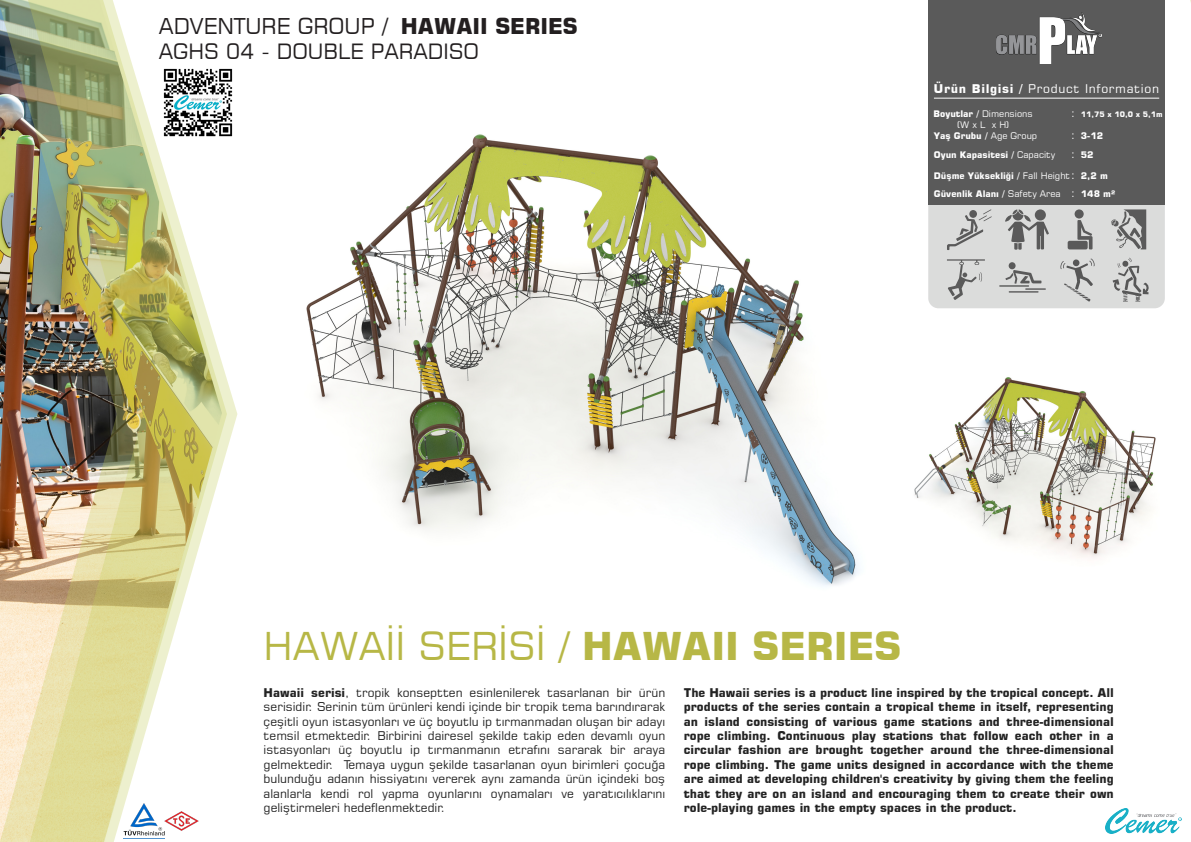
<style>
.page{position:relative;width:1191px;height:842px;background:#fff}
.page>*{position:absolute;margin:0;border:0;box-sizing:border-box;transform-origin:0 0}
.t1{font:38.2px "Square 721 BT";color:#b7b746}
.t2{font:21.7px "Square 721 BT";color:#231f20}
.t3{font:21px "Square 721 BT";color:#231f20}
.t4{font:700 12px/14.4px "Square 721 BT";color:#232323;text-align:justify}
.t5{font:12px/14.4px "Square 721 BT";color:#232323;text-align:justify}
.t6{font:12px "Square 721 BT";letter-spacing:.055em;color:#fff}
.t7{font:11px/21.3px "Square 721 BT";color:#fff}
.t8{font:700 9px/19.7px "Square 721 BT";color:#fff}
.t9{font:9px/10.8px "Square 721 BT";color:#fff;text-align:center}
.t10{font:700 7.5px "Square 721 BT";color:#fff}
.s1{font-weight:700}
.s2{font-weight:400}
</style>
<div class="page">
<img style="left:0;top:0;width:237px;height:842px">
<img style="left:28px;top:0;width:199px;height:842px">
<img style="left:1105px;top:808px;width:76px;height:25px">
<div style="left:928px;top:0;width:236px;height:204px;background:#5a5a5a"></div>
<img style="left:996px;top:13px;width:105px;height:51px">
<hr style="left:934px;top:98px;width:225px;height:1px;background:#fff">
<svg style="left:928px;top:204px;width:236px;height:104px;background:#c8c9c8"></svg>
<img style="left:159px;top:64px;width:78px;height:78px">
<img style="left:123px;top:803px;width:39px;height:36px">
<img style="left:162px;top:801px;width:40px;height:40px">
<img style="left:306px;top:134px;width:553px;height:452px">
<img style="left:914px;top:377px;width:242px;height:181px">
<h2 class="t2" style="left:159px;top:12px;width:420px">ADVENTURE GROUP / <span class="s1">HAWAII SERIES</span></h2>
<h3 class="t3" style="left:159px;top:38px;width:322px">AGHS 04 - DOUBLE PARADISO</h3>
<p class="t6" style="left:934px;top:81px;width:227px"><span class="s1">Ürün Bilgisi /</span> Product Information</p>
<p class="t9" style="left:933px;top:109px;width:101px"><span class="s1">Boyutlar /</span> Dimensions (W x L x H)</p>
<p class="t7" style="left:1071px;top:103px;width:5px">: :</p>
<p class="t7" style="left:1071px;top:144px;width:5px;line-height:20.6px">: :</p>
<p class="t7" style="left:1071px;top:183px;width:5px">:</p>
<p class="t10" style="left:1081px;top:110px;width:83px">11,75 x 10,0 x 5,1m</p>
<p class="t8" style="left:1081px;top:126px;width:24px">3-12<br>52</p>
<p class="t8" style="left:1081px;top:167px;width:36px;line-height:18.4px">2,2 m<br>148 m²</p>
<p class="t8" style="left:934px;top:126px;width:123px">Yaş Grubu / <span class="s2">Age Group<br></span>Oyun Kapasitesi / <span class="s2">Capacity</span></p>
<p class="t8" style="left:934px;top:167px;width:138px;line-height:18.4px">Düşme Yüksekliği / <span class="s2">Fall Height<br></span>Güvenlik Alanı / <span class="s2">Safety Area</span></p>
<h1 class="t1" style="left:264px;top:622px;width:639px">HAWAİİ SERİSİ / <span class="s1">HAWAII SERIES</span></h1>
<p class="t5" style="left:264px;top:685px;width:403px"><span class="s1">Hawaii serisi</span>, tropik konseptten esinlenilerek tasarlanan bir ürün serisidir. Serinin tüm ürünleri kendi içinde bir tropik tema barındırarak çeşitli oyun istasyonları ve üç boyutlu ip tırmanmadan oluşan bir adayı temsil etmektedir. Birbirini dairesel şekilde takip eden devamlı oyun istasyonları üç boyutlu ip tırmanmanın etrafını sararak bir araya gelmektedir. Temaya uygun şekilde tasarlanan oyun birimleri çocuğa bulunduğu adanın hissiyatını vererek aynı zamanda ürün içindeki boş alanlarla kendi rol yapma oyunlarını oynamaları ve yaratıcılıklarını geliştirmeleri hedeflenmektedir.</p>
<p class="t4" style="left:684px;top:685px;width:431px">The Hawaii series is a product line inspired by the tropical concept. All products of the series contain a tropical theme in itself, representing an island consisting of various game stations and three-dimensional rope climbing. Continuous play stations that follow each other in a circular fashion are brought together around the three-dimensional rope climbing. The game units designed in accordance with the theme are aimed at developing children's creativity by giving them the feeling that they are on an island and encouraging them to create their own role-playing games in the empty spaces in the product.</p>
</div>
